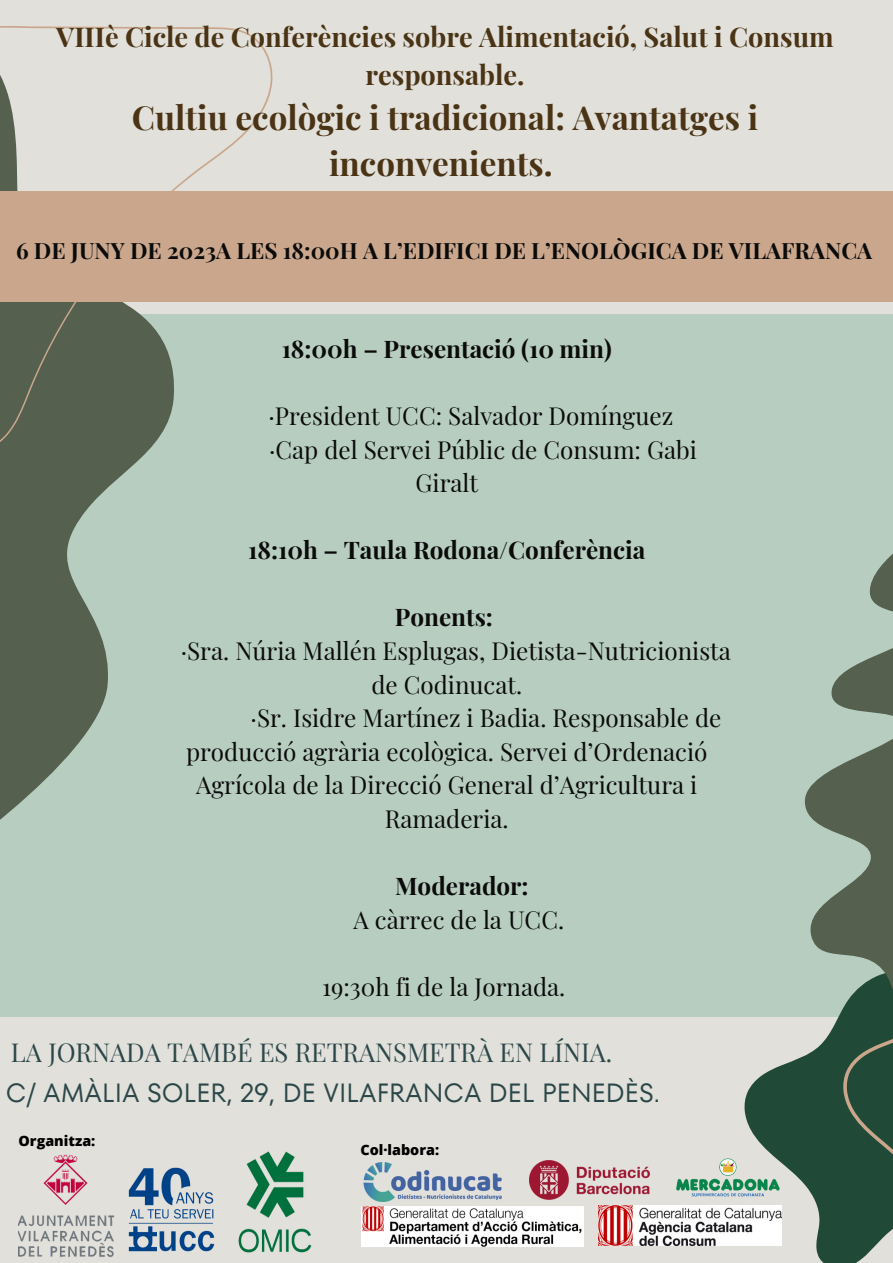
<style>
.page{position:relative;width:893px;height:1263px;background:#e1e0db}
.page>*{position:absolute;margin:0;border:0;box-sizing:border-box;transform-origin:0 0}
.t1{font:700 33.15px/46.1px "Playfair Display";color:#4b3415;text-align:center}
.t2{font:700 27.15px/37.7px "Playfair Display";color:#4b3415;text-align:center}
.t3{font:26.25px "TT Fors";color:#2c4749}
.t4{font:25.5px "Playfair Display";color:#2c4749}
.t5{font:24.3px/33.6px "Playfair Display";color:#0b0b0b}
.t6{font:700 24.3px "Playfair Display";color:#0b0b0b}
.t7{font:700 22.5px "Playfair Display";color:#0b0b0b}
.t8{font:800 14.33px "Open Sans";color:#000}
</style>
<div class="page">
<div style="left:0;top:314px;width:893px;height:702px;background:#b7cdc0"></div>
<svg style="left:0;top:455px;width:144px;height:365px;fill:#55604f"></svg>
<svg style="left:0;top:26px;width:274px;height:429px"></svg>
<svg style="left:744px;top:1016px;width:149px;height:247px"></svg>
<svg style="left:804px;top:553px;width:89px;height:508px"></svg>
<div style="left:0;top:191px;width:893px;height:110px;background:#caa78c"></div>
<img style="left:676px;top:1143px;width:105px;height:62px">
<img style="left:598px;top:1205px;width:183px;height:40px">
<img style="left:128px;top:1167px;width:87px;height:85px">
<img style="left:529px;top:1160px;width:120px;height:40px">
<img style="left:361px;top:1207px;width:223px;height:40px">
<img style="left:19px;top:1154px;width:95px;height:103px">
<img style="left:363px;top:1162px;width:139px;height:39px">
<img style="left:238px;top:1151px;width:74px;height:102px">
<p class="t2" style="left:56px;top:17px;width:779px">VIIIè Cicle de Conferències sobre Alimentació, Salut i Consum responsable.</p>
<p class="t1" style="left:132px;top:93px;width:628px">Cultiu ecològic i tradicional: Avantatges i inconvenients.</p>
<p class="t7" style="left:16px;top:234px;width:857px">6 DE JUNY DE 2023A LES 18:00H A L’EDIFICI DE L’ENOLÒGICA DE VILAFRANCA</p>
<p class="t6" style="left:282px;top:331px;width:332px">18:00h – Presentació (10 min)</p>
<p class="t5" style="left:268px;top:398px;width:406px">·President UCC: Salvador Domínguez</p>
<p class="t5" style="left:415px;top:432px;width:283px;text-indent:-146px">·Cap del Servei Públic de Consum: Gabi<br>Giralt</p>
<p class="t6" style="left:248px;top:533px;width:399px">18:10h – Taula Rodona/Conferència</p>
<p class="t6" style="left:395px;top:600px;width:100px">Ponents:</p>
<p class="t5" style="left:371px;top:633px;width:361px;text-indent:-191px">·Sra. Núria Mallén Esplugas, Dietista-Nutricionista de Codinucat.</p>
<p class="t5" style="left:251px;top:700px;width:472px">·Sr. Isidre Martínez i Badia. Responsable de</p>
<p class="t5" style="left:186px;top:734px;width:523px">producció agrària ecològica. Servei d’Ordenació</p>
<p class="t5" style="left:196px;top:767px;width:503px">Agrícola de la Direcció General d’Agricultura i</p>
<p class="t5" style="left:385px;top:801px;width:125px">Ramaderia.</p>
<p class="t6" style="left:395px;top:869px;width:135px">Moderador:</p>
<p class="t5" style="left:353px;top:902px;width:212px">A càrrec de la UCC.</p>
<p class="t5" style="left:322px;top:969px;width:245px">19:30h fi de la Jornada.</p>
<p class="t4" style="left:11px;top:1034px;width:603px">LA JORNADA TAMBÉ ES RETRANSMETRÀ EN LÍNIA.</p>
<p class="t3" style="left:6px;top:1074px;width:655px">C/ AMÀLIA SOLER, 29, DE VILAFRANCA DEL PENEDÈS.</p>
<p class="t8" style="left:19px;top:1131px;width:78px">Organitza:</p>
<p class="t8" style="left:360px;top:1139px;width:80px">Col·labora:</p>
</div>
